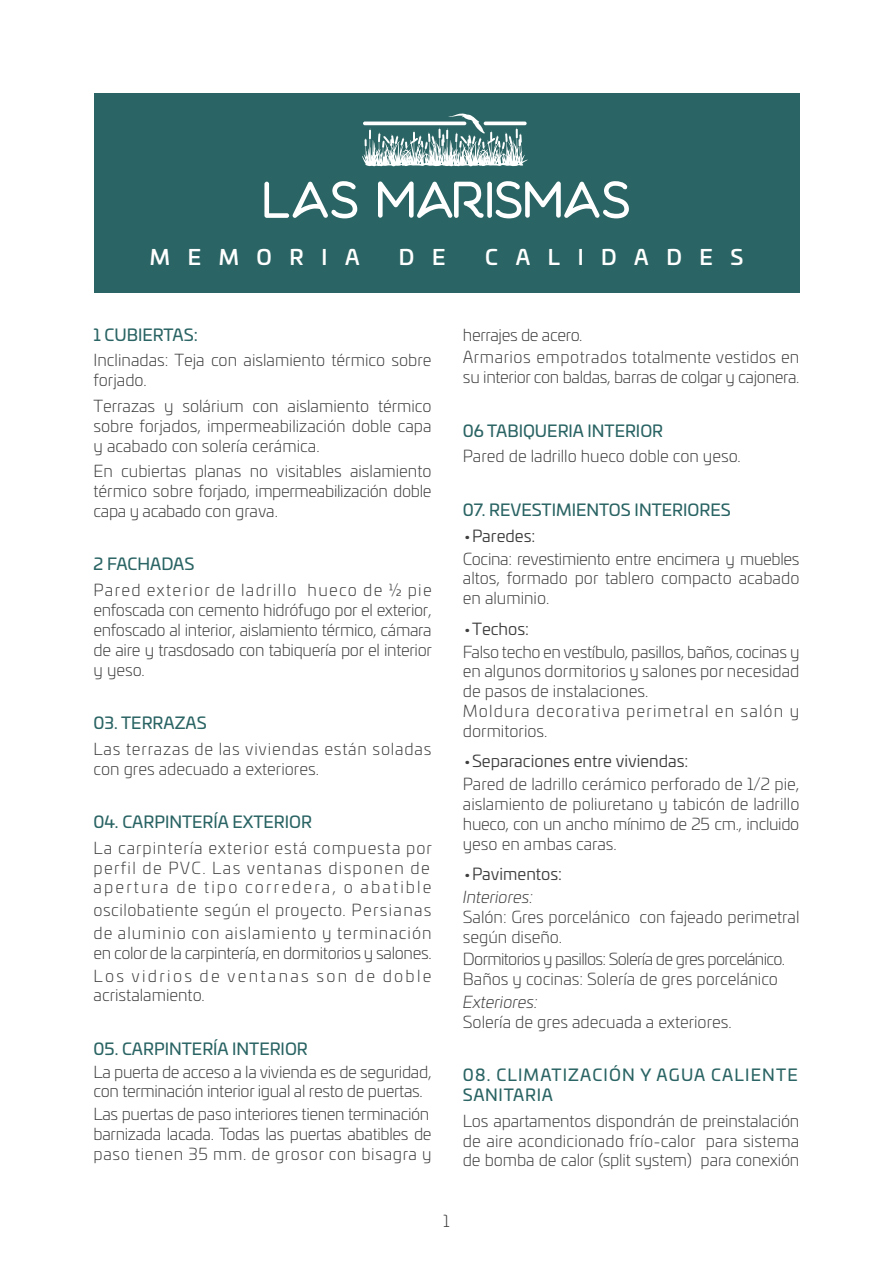
<style>
.page{position:relative;width:893px;height:1263px;background:#fff}
.page>*{position:absolute;margin:0;border:0;box-sizing:border-box;transform-origin:0 0}
.t1{font:500 21px "Univia Pro";letter-spacing:.84em;color:#fff}
.t2{font:300 16.5px/19.8px "Univia Pro";color:#3e3e3f}
.t3{font:300 16.5px/22.8px "Univia Pro";letter-spacing:-.02em;color:#3e3e3f}
.t4{font:16.5px "Univia Pro";color:#2b6464}
.t5{font:300 16.5px/19.8px "Univia Pro";letter-spacing:.08em;color:#3e3e3f}
.t6{font:300 16.5px/19.8px "Univia Pro";letter-spacing:-.04em;color:#3e3e3f}
.t7{font:300 16.5px/22.8px "Univia Pro";letter-spacing:.06em;color:#3e3e3f}
.t8{font:300 16.5px/19.8px "Univia Pro";letter-spacing:.05em;color:#3e3e3f}
.t9{font:16.5px/19.8px "Univia Pro";letter-spacing:.07em;color:#2b6464}
.t10{font:16.5px/22.8px "Univia Pro";color:#3e3e3f}
.t11{font:italic 300 16.5px "Univia Pro";color:#3e3e3f}
.s1{font-weight:400}
.s2{font-weight:300}
.s3{font-weight:300;font-style:italic}
</style>
<div class="page">
<div style="left:94px;top:94px;width:705px;height:199px;background:#2b6464"></div>
<svg style="left:264px;top:181px;width:93px;height:37px"></svg>
<svg style="left:378px;top:181px;width:106px;height:37px"></svg>
<div style="left:487px;top:182px;width:5px;height:36px;background:#fff;border-radius:2px"></div>
<svg style="left:495px;top:181px;width:134px;height:37px"></svg>
<svg style="left:362px;top:113px;width:166px;height:53px"></svg>
<p class="t1" style="left:150px;top:241px;width:211px">MEMORIA</p>
<p class="t1" style="left:399px;top:241px;width:48px">D E</p>
<p class="t1" style="left:485px;top:241px;width:260px">CALIDADES</p>
<p class="t4" style="left:94px;top:322px;width:106px">1 CUBIERTAS:</p>
<p class="t2" style="left:94px;top:350px;width:340px">Inclinadas: Teja con aislamiento térmico sobre forjado.</p>
<p class="t2" style="left:94px;top:395px;width:340px;text-align:justify">Terrazas y solárium con aislamiento térmico sobre forjados, impermeabilización doble capa y acabado con solería cerámica.</p>
<p class="t2" style="left:94px;top:461px;width:340px;text-align:justify">En cubiertas planas no visitables aislamiento térmico sobre forjado, impermeabilización doble capa y acabado con grava.</p>
<p class="t4" style="left:94px;top:552px;width:102px">2 FACHADAS</p>
<p class="t2" style="left:94px;top:580px;width:340px;text-align:justify">Pared exterior de ladrillo hueco de ½ pie enfoscada con cemento hidrófugo por el exterior, enfoscado al interior, aislamiento térmico, cámara de aire y trasdosado con tabiquería por el interior y yeso.</p>
<p class="t4" style="left:94px;top:710px;width:115px">03. TERRAZAS</p>
<p class="t8" style="left:94px;top:738px;width:340px">Las terrazas de las viviendas están soladas con gres adecuado a exteriores.</p>
<p class="t4" style="left:94px;top:809px;width:220px">04. CARPINTERÍA EXTERIOR</p>
<p class="t5" style="left:94px;top:837px;width:340px">La carpintería exterior está compuesta por perfil de PVC. Las ventanas disponen de apertura de tipo corredera, o abatible</p>
<p class="t7" style="left:94px;top:898px;width:340px">oscilobatiente según el proyecto. Persianas de aluminio con aislamiento y terminación</p>
<p class="t3" style="left:94px;top:940px;width:340px">en color de la carpintería, en dormitorios y salones.<br>Los vidrios de ventanas son de doble</p>
<p class="t2" style="left:94px;top:985px;width:113px">acristalamiento.</p>
<p class="t4" style="left:94px;top:1036px;width:216px">05. CARPINTERÍA INTERIOR</p>
<p class="t3" style="left:94px;top:1061px;width:340px;line-height:19.8px">La puerta de acceso a la vivienda es de seguridad, con terminación interior igual al resto de puertas.</p>
<p class="t3" style="left:94px;top:1103px;width:340px;line-height:19.8px">Las puertas de paso interiores tienen terminación barnizada lacada. Todas las puertas abatibles de paso tienen 35 mm. de grosor con bisagra y</p>
<p class="t2" style="left:463px;top:322px;width:338px;line-height:22.8px">herrajes de acero.<br>Armarios empotrados totalmente vestidos en</p>
<p class="t3" style="left:463px;top:365px;width:338px">su interior con baldas, barras de colgar y cajonera.</p>
<p class="t4" style="left:463px;top:418px;width:202px">06 TABIQUERIA INTERIOR</p>
<p class="t2" style="left:463px;top:446px;width:279px">Pared de ladrillo hueco doble con yeso.</p>
<p class="t4" style="left:463px;top:497px;width:269px">07. REVESTIMIENTOS INTERIORES</p>
<p class="t3" style="left:463px;top:523px;width:338px">•<span class="s1">Paredes:<br></span>Cocina: revestimiento entre encimera y muebles</p>
<p class="t2" style="left:463px;top:568px;width:338px">altos, formado por tablero compacto acabado en aluminio.</p>
<p class="t3" style="left:463px;top:616px;width:338px">•<span class="s1">Techos:<br></span>Falso techo en vestíbulo, pasillos, baños, cocinas y</p>
<p class="t2" style="left:463px;top:661px;width:338px">en algunos dormitorios y salones por necesidad de pasos de instalaciones.<br>Moldura decorativa perimetral en salón y dormitorios.</p>
<p class="t2" style="left:463px;top:749px;width:338px;line-height:22.8px">•<span class="s1">Separaciones entre viviendas:<br></span>Pared de ladrillo cerámico perforado de 1/2 pie,</p>
<p class="t2" style="left:463px;top:793px;width:338px;text-align:justify">aislamiento de poliuretano y tabicón de ladrillo hueco, con un ancho mínimo de 25 cm., incluido yeso en ambas caras.</p>
<p class="t10" style="left:463px;top:862px;width:101px"><span class="s2">•</span>Pavimentos:<br><span class="s3">Interiores:</span></p>
<p class="t2" style="left:463px;top:906px;width:338px">Salón: Gres porcelánico con fajeado perimetral según diseño.</p>
<p class="t6" style="left:463px;top:949px;width:324px">Dormitorios y pasillos: Solería de gres porcelánico.<br>Baños y cocinas: Solería de gres porcelánico</p>
<p class="t11" style="left:463px;top:990px;width:76px">Exteriores:</p>
<p class="t2" style="left:463px;top:1011px;width:270px">Solería de gres adecuada a exteriores.</p>
<p class="t9" style="left:463px;top:1064px;width:336px">08. CLIMATIZACIÓN Y AGUA CALIENTE<br>SANITARIA</p>
<p class="t2" style="left:463px;top:1110px;width:338px;text-align:justify">Los apartamentos dispondrán de preinstalación de aire acondicionado frío-calor para sistema de bomba de calor (split system) para conexión</p>
<p class="t2" style="left:443px;top:1210px;width:8px">1</p>
</div>
